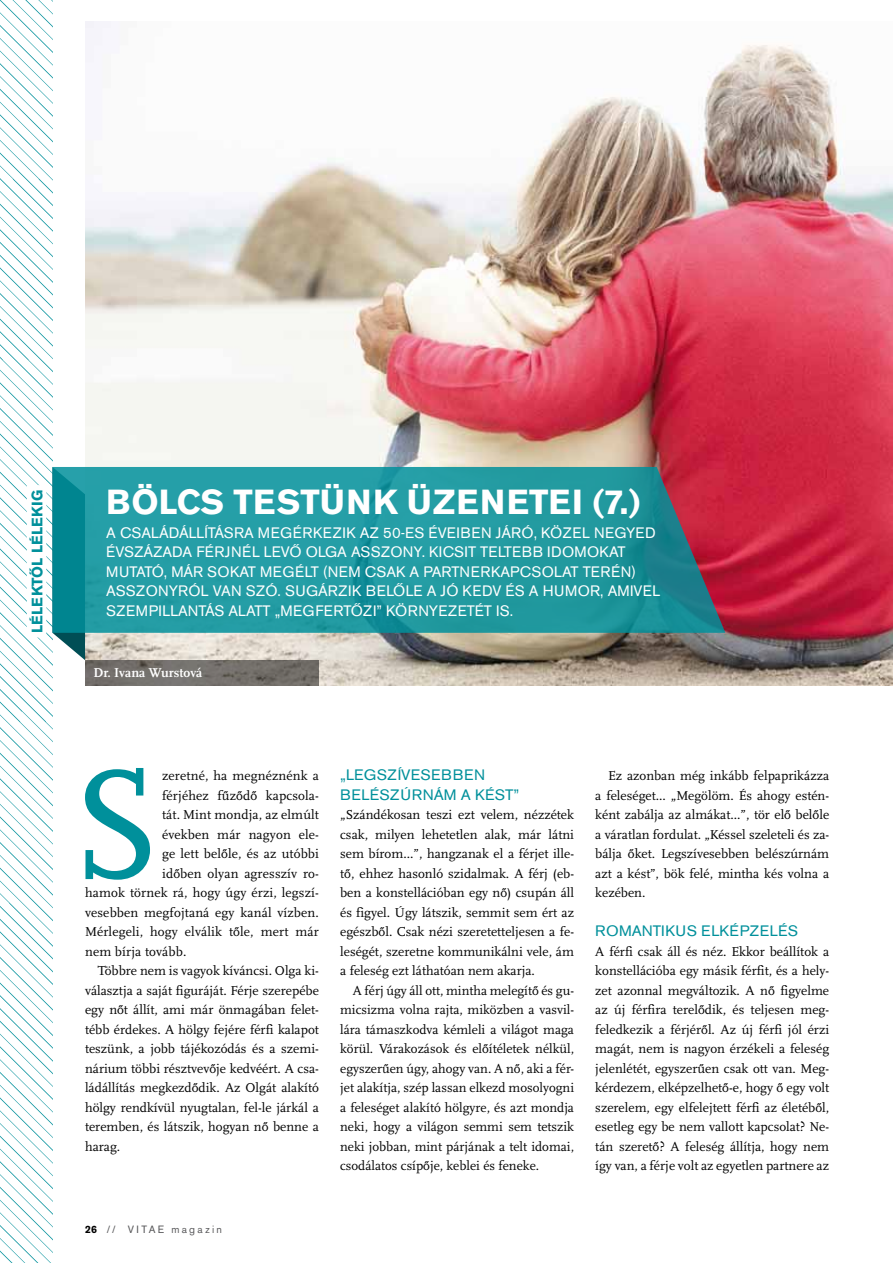
<style>
.page{position:relative;width:893px;height:1263px;background:#fff}
.page>*{position:absolute;margin:0;border:0;box-sizing:border-box;transform-origin:0 0}
.t1{font:161.25px "Scala CELF";color:#00909b}
.t2{font:700 34.5px "Akzidenz Grotesk BECE";letter-spacing:.02em;color:#fff}
.t3{font:15px/19.5px "Akzidenz Grotesk BECE";letter-spacing:.02em;color:#fff}
.t4{font:15px/19.5px "Akzidenz Grotesk BECE";letter-spacing:.02em;color:#00909b;scale:1.04 1}
.t5{font:700 15px "Akzidenz Grotesk BECE";color:#00909b}
.t6{font:13.5px/19.5px "Scala CELF";color:#000;text-align:justify}
.t7{font:700 13.5px "Scala CELF";color:#fff}
.t8{font:10.5px "Akzidenz Grotesk BECE";color:#58585a}
.s1{font-weight:700;color:#000}
</style>
<div class="page">
<img style="left:0;top:0;width:52px;height:1263px">
<img style="left:85px;top:21px;width:808px;height:665px">
<svg style="left:52px;top:633px;width:33px;height:27px"></svg>
<svg style="left:52px;top:467px;width:673px;height:166px;background:#28929b"></svg>
<svg style="left:85px;top:660px;width:234px;height:26px;background:#716e69"></svg>
<div style="left:27px;top:485px;width:19px;height:152px;background:#fff"></div>
<p class="t5" style="left:29px;top:633px;width:145px;rotate:-90deg">LÉLEKTŐL LÉLEKIG</p>
<h2 class="t2" style="left:106px;top:482px;width:536px">BÖLCS TESTÜNK ÜZENETEI (7.)</h2>
<p class="t3" style="left:106px;top:523px;width:555px">A CSALÁDÁLLÍTÁSRA MEGÉRKEZIK AZ 50-ES ÉVEIBEN JÁRÓ, KÖZEL NEGYED ÉVSZÁZADA FÉRJNÉL LEVŐ OLGA ASSZONY. KICSIT TELTEBB IDOMOKAT MUTATÓ, MÁR SOKAT MEGÉLT (NEM CSAK A PARTNERKAPCSOLAT TERÉN)<br>ASSZONYRÓ L VAN SZÓ. SUGÁRZIK BELŐLE A JÓ KEDV ÉS A HUMOR, AMIVEL SZEMPILLANTÁS ALATT „MEGFERTŐZI” KÖRNYEZETÉT IS.</p>
<p class="t7" style="left:94px;top:665px;width:110px">Dr. Ivana Wurstová</p>
<h1 class="t1" style="left:71px;top:729px;width:92px">S</h1>
<p class="t6" style="left:162px;top:766px;width:158px">zeretné, ha megnéznénk a</p>
<p class="t6" style="left:162px;top:785px;width:158px">férjéhez fűződő kapcsola-</p>
<p class="t6" style="left:162px;top:805px;width:158px">tát. Mint mondja, az elmúlt</p>
<p class="t6" style="left:162px;top:824px;width:158px">években már nagyon ele-</p>
<p class="t6" style="left:162px;top:844px;width:158px">ge lett belőle, és az utóbbi</p>
<p class="t6" style="left:162px;top:863px;width:158px">időben olyan agresszív ro-</p>
<p class="t6" style="left:85px;top:883px;width:235px">hamok törnek rá, hogy úgy érzi, legszí-</p>
<p class="t6" style="left:85px;top:902px;width:235px">vesebben megfojtaná egy kanál vízben.</p>
<p class="t6" style="left:85px;top:922px;width:235px">Mérlegeli, hogy elválik tőle, mert már</p>
<p class="t6" style="left:85px;top:941px;width:103px">nem bírja tovább.</p>
<p class="t6" style="left:98px;top:961px;width:223px">Többre nem is vagyok kíváncsi. Olga ki-</p>
<p class="t6" style="left:85px;top:980px;width:235px">választja a saját figuráját. Férje szerepébe</p>
<p class="t6" style="left:85px;top:1000px;width:235px">egy nőt állít, ami már önmagában felet-</p>
<p class="t6" style="left:85px;top:1019px;width:235px">tébb érdekes. A hölgy fejére férfi kalapot</p>
<p class="t6" style="left:85px;top:1039px;width:235px">teszünk, a jobb tájékozódás és a szemi-</p>
<p class="t6" style="left:85px;top:1058px;width:235px">nárium többi résztvevője kedvéért. A csa-</p>
<p class="t6" style="left:85px;top:1078px;width:235px">ládállítás megkezdődik. Az Olgát alakító</p>
<p class="t6" style="left:85px;top:1097px;width:235px">hölgy rendkívül nyugtalan, fel-le járkál a</p>
<p class="t6" style="left:85px;top:1117px;width:235px">teremben, és látszik, hogyan nő benne a</p>
<p class="t6" style="left:85px;top:1136px;width:37px">harag.</p>
<p class="t8" style="left:85px;top:1223px;width:51px"><span class="s1">26</span> // VIT</p>
<p class="t8" style="left:149px;top:1223px;width:75px">AE MAGAZIN</p>
<p class="t4" style="left:340px;top:765px;width:174px">„LEGSZÍVESEBBEN<br>BELÉSZÚ RNÁM A KÉST”</p>
<p class="t6" style="left:340px;top:805px;width:235px">„Szándékosan teszi ezt velem, nézzétek csak, milyen lehetetlen alak, már látni sem bírom...”, hangzanak el a férjet ille&shy;tő, ehhez hasonló szidalmak. A férj (eb&shy;ben a konstellációban egy nő) csupán áll és figyel. Úgy látszik, semmit sem ért az egészből. Csak nézi szeretetteljesen a fe&shy;leségét, szeretne kommunikálni vele, ám a feleség ezt láthatóan nem akarja.</p>
<p class="t6" style="left:340px;top:980px;width:235px;text-indent:13px">A férj úgy áll ott, mintha melegítő és gu&shy;micsizma volna rajta, miközben a vasvil&shy;lára támaszkodva kémleli a világot maga körül. Várakozások és előítéletek nélkül, egyszerűen úgy, ahogy van. A nő, aki a fér&shy;jet alakítja, szép lassan elkezd mosolyogni a feleséget alakító hölgyre, és azt mondja neki, hogy a világon semmi sem tetszik neki jobban, mint párjának a telt idomai, csodálatos csípője, keblei és feneke.</p>
<p class="t6" style="left:595px;top:766px;width:235px;text-indent:13px">Ez azonban még inkább felpaprikázza a feleséget... „Megölöm. És ahogy estén&shy;ként zabálja az almákat...”, tör elő belőle a váratlan fordulat. „Késsel szeleteli és za&shy;bálja őket. Legszívesebben belészúrnám azt a kést”, bök felé, mintha kés volna a kezében.</p>
<p class="t4" style="left:595px;top:921px;width:197px">ROMANTIKUS ELKÉPZELÉS</p>
<p class="t6" style="left:595px;top:941px;width:235px">A férfi csak áll és néz. Ekkor beállítok a konstellációba egy másik férfit, és a hely&shy;zet azonnal megváltozik. A nő figyelme az új férfira terelődik, és teljesen meg&shy;feledkezik a férjéről. Az új férfi jól érzi magát, nem is nagyon érzékeli a feleség jelenlétét, egyszerűen csak ott van. Meg&shy;kérdezem, elképzelhető-e, hogy ő egy volt szerelem, egy elfelejtett férfi az életéből, esetleg egy be nem vallott kapcsolat? Ne&shy;tán szerető? A feleség állítja, hogy nem így van, a férje volt az egyetlen partnere az</p>
</div>
